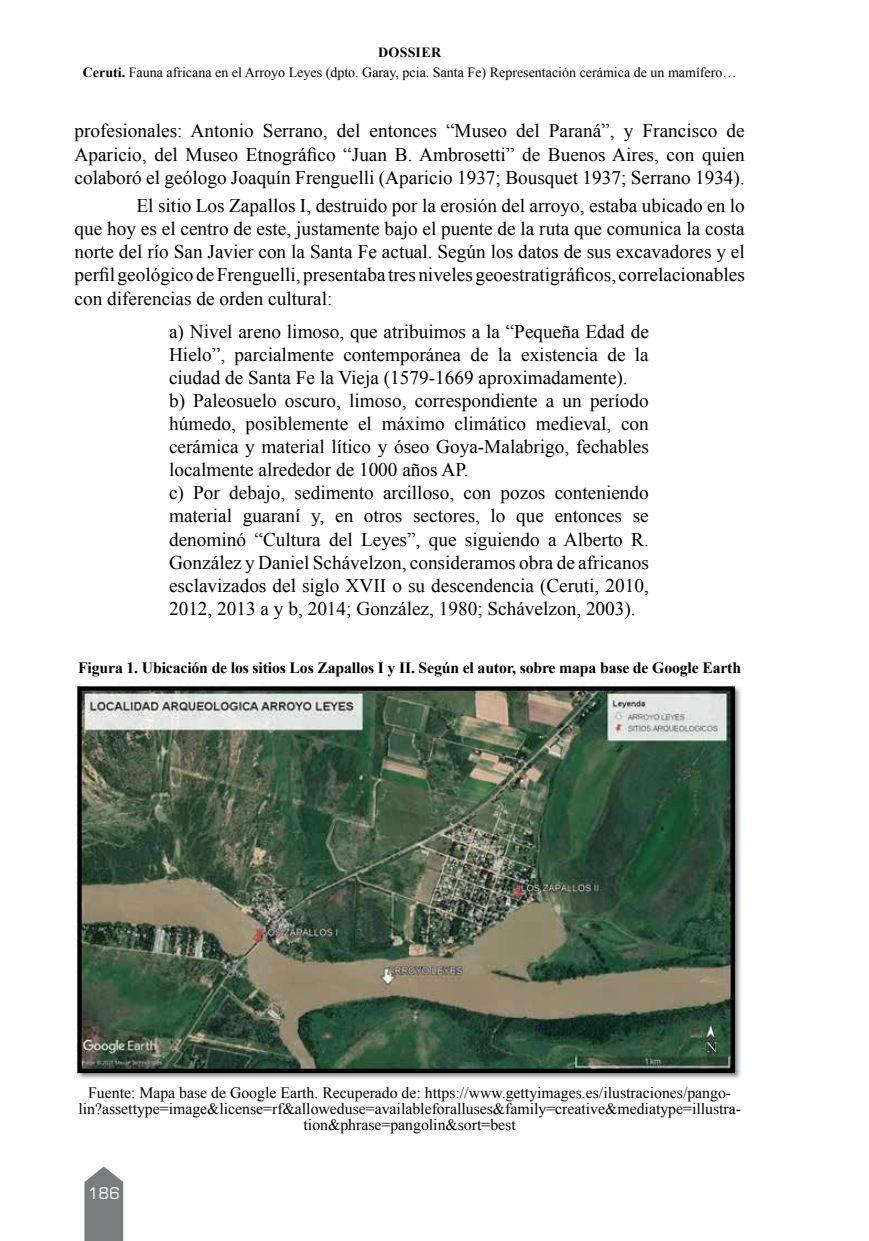
<style>
.page{position:relative;width:869px;height:1241px;background:#fff}
.page>*{position:absolute;margin:0;border:0;box-sizing:border-box;transform-origin:0 0}
.t1{font:19.25px/23.1px "Times New Roman";color:#000;text-align:justify}
.t2{font:15.75px/15.8px "Times New Roman";color:#000;text-align:center}
.t3{font:700 15.75px "Times New Roman";letter-spacing:-.01em;color:#000}
.t4{font:15.75px "Square 721 BT";color:#fff}
.t5{font:14px/20.5px "Times New Roman";color:#000;text-align:center}
.s1{font-weight:700}
</style>
<div class="page">
<svg style="left:84px;top:1166px;width:39px;height:74px;background:#8b8b8e"></svg>
<img style="left:74px;top:683px;width:668px;height:396px">
<p class="t5" style="left:83px;top:41px;width:654px"><span class="s1">DOSSIER<br>Ceruti.</span> Fauna africana en el Arroyo Leyes (dpto. Garay, pcia. Santa Fe) Representación cerámica de un mamífero…</p>
<p class="t1" style="left:74px;top:119px;width:671px">profesionales: Antonio Serrano, del entonces “Museo del Paraná”, y Francisco de Aparicio, del Museo Etnográfico “Juan B. Ambrosetti” de Buenos Aires, con quien colaboró el geólogo Joaquín Frenguelli (Aparicio 1937; Bousquet 1937; Serrano 1934).</p>
<p class="t1" style="left:74px;top:194px;width:671px;text-indent:62px">El sitio Los Zapallos I, destruido por la erosión del arroyo, estaba ubicado en lo que hoy es el centro de este, justamente bajo el puente de la ruta que comunica la costa norte del río San Javier con la Santa Fe actual. Según los datos de sus excavadores y el perfil geológico de Frenguelli, presentaba tres niveles geoestratigráficos, correlacionables con diferencias de orden cultural:</p>
<p class="t1" style="left:169px;top:319px;width:481px;text-align:left">a) Nivel areno limoso, que atribuimos a la “Pequeña Edad de Hielo”, parcialmente contemporánea de la existencia de la ciudad de Santa Fe la Vieja (1579-1669 aproximadamente).<br>b) Paleosuelo oscuro, limoso, correspondiente a un período húmedo, posiblemente el máximo climático medieval, con cerámica y material lítico y óseo Goya-Malabrigo, fechables localmente alrededor de 1000 años AP.<br>c) Por debajo, sedimento arcilloso, con pozos conteniendo material guaraní y, en otros sectores, lo que entonces se denominó “Cultura del Leyes”, que siguiendo a Alberto R.<br>González y Daniel Schávelzon, consideramos obra de africanos esclavizados del siglo XVII o su descendencia (Ceruti, 2010, 2012, 2013 a y b, 2014; González, 1980; Schávelzon, 2003).</p>
<p class="t3" style="left:78px;top:656px;width:664px">Figura 1. Ubicación de los sitios Los Zapallos I y II. Según el autor, sobre mapa base de Google Earth</p>
<p class="t2" style="left:78px;top:1084px;width:663px">Fuente: Mapa base de Google Earth. Recuperado de: https://www.gettyimages.es/ilustraciones/pango&shy;lin?assettype=image&amp;license=rf&amp;alloweduse=availableforalluses&amp;family=creative&amp;mediatype=illustra&shy;tion&amp;phrase=pangolin&amp;sort=best</p>
<p class="t4" style="left:88px;top:1183px;width:33px">186</p>
</div>
